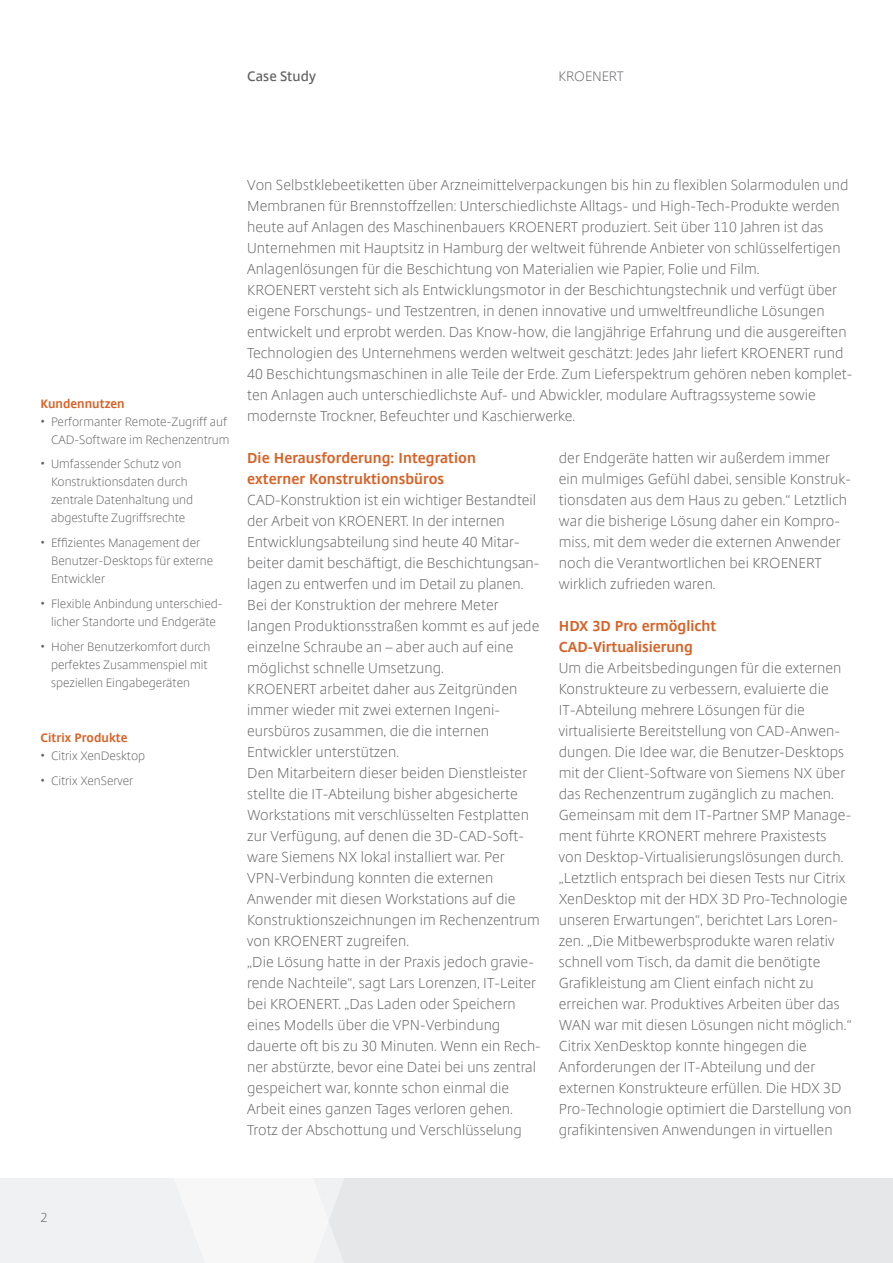
<style>
.page{position:relative;width:893px;height:1263px;background:#fff}
.page>*{position:absolute;margin:0;border:0;box-sizing:border-box;transform-origin:0 0}
.t1{font:300 14.25px/21px "Citrix Sans";letter-spacing:.005em;color:#636366}
.t2{font:700 14.25px/21px "Citrix Sans";letter-spacing:.005em;color:#d66227}
.t3{font:600 13.5px "Citrix Sans";letter-spacing:.005em;color:#636366}
.t4{font:300 13.5px "Citrix Sans";color:#636366}
.t5{font:300 12.75px "Citrix Sans";color:#636366}
.t6{font:300 12px/18px "Citrix Sans";color:#636366}
.t7{font:700 12px "Citrix Sans";letter-spacing:.005em;color:#d66227}
</style>
<div class="page">
<div style="left:0;top:1178px;width:329px;height:85px;background:#f0f1f2"></div>
<div style="left:329px;top:1178px;width:564px;height:85px;background:#e6e7e9"></div>
<p class="t3" style="left:247px;top:68px;width:70px">Case Study</p>
<p class="t4" style="left:558px;top:68px;width:67px">KROENERT</p>
<p class="t7" style="left:41px;top:395px;width:86px">Kundennutzen</p>
<p class="t6" style="left:41px;top:413px;width:191px;text-align:right">• Performanter Remote-Zugriff auf<br>CAD-Software im Rechenzentrum</p>
<p class="t6" style="left:51px;top:455px;width:144px;text-indent:-10px">• Umfassender Schutz von<br>Konstruktionsdaten durch zentrale Datenhaltung und abgestufte Zugriffsrechte</p>
<p class="t6" style="left:51px;top:534px;width:164px;text-indent:-10px">• Effizientes Management der<br>Benutzer-Desktops für externe<br>Entwickler</p>
<p class="t6" style="left:41px;top:595px;width:182px;text-align:center">• Flexible Anbindung unterschied&shy;licher Standorte und Endgeräte</p>
<p class="t6" style="left:51px;top:638px;width:161px;text-indent:-10px">• Hoher Benutzerkomfort durch perfektes Zusammenspiel mit speziellen Eingabegeräten</p>
<p class="t7" style="left:41px;top:730px;width:88px">Citrix Produkte</p>
<p class="t6" style="left:41px;top:747px;width:106px">• Citrix XenDesktop</p>
<p class="t6" style="left:41px;top:772px;width:94px">• Citrix XenServer</p>
<p class="t1" style="left:247px;top:174px;width:607px">Von Selbstklebeetiketten über Arzneimittelverpackungen bis hin zu flexiblen Solarmodulen und Membranen für Brennstoffzellen: Unterschiedlichste Alltags- und High-Tech-Produkte werden heute auf Anlagen des Maschinenbauers KROENERT produziert. Seit über 110 Jahren ist das Unternehmen mit Hauptsitz in Hamburg der weltweit führende Anbieter von schlüsselfertigen Anlagenlösungen für die Beschichtung von Materialien wie Papier, Folie und Film.<br>KROENERT versteht sich als Entwicklungsmotor in der Beschichtungstechnik und verfügt über eigene Forschungs- und Testzentren, in denen innovative und umweltfreundliche Lösungen entwickelt und erprobt werden. Das Know-how, die langjährige Erfahrung und die ausgereiften Technologien des Unternehmens werden weltweit geschätzt: Jedes Jahr liefert KROENERT rund 40 Beschichtungsmaschinen in alle Teile der Erde. Zum Lieferspektrum gehören neben komplet&shy;ten Anlagen auch unterschiedlichste Auf- und Abwickler, modulare Auftragssysteme sowie modernste Trockner, Befeuchter und Kaschierwerke.</p>
<p class="t2" style="left:247px;top:447px;width:230px">Die Herausforderung: Integration externer Konstruktionsbüros</p>
<p class="t1" style="left:247px;top:489px;width:295px">CAD-Konstruktion ist ein wichtiger Bestandteil der Arbeit von KROENERT. In der internen Entwicklungsabteilung sind heute 40 Mitar&shy;beiter damit beschäftigt, die Beschichtungsan&shy;lagen zu entwerfen und im Detail zu planen.<br>Bei der Konstruktion der mehrere Meter langen Produktionsstraßen kommt es auf jede einzelne Schraube an – aber auch auf eine möglichst schnelle Umsetzung.<br>KROENERT arbeitet daher aus Zeitgründen immer wieder mit zwei externen Ingeni&shy;eursbüros zusammen, die die internen Entwickler unterstützen.<br>Den Mitarbeitern dieser beiden Dienstleister stellte die IT-Abteilung bisher abgesicherte Workstations mit verschlüsselten Festplatten zur Verfügung, auf denen die 3D-CAD-Soft&shy;ware Siemens NX lokal installiert war. Per VPN-Verbindung konnten die externen Anwender mit diesen Workstations auf die Konstruktionszeichnungen im Rechenzentrum von KROENERT zugreifen.<br>„Die Lösung hatte in der Praxis jedoch gravie&shy;rende Nachteile“, sagt Lars Lorenzen, IT-Leiter bei KROENERT. „Das Laden oder Speichern eines Modells über die VPN-Verbindung dauerte oft bis zu 30 Minuten. Wenn ein Rech&shy;ner abstürzte, bevor eine Datei bei uns zentral gespeichert war, konnte schon einmal die Arbeit eines ganzen Tages verloren gehen.<br>Trotz der Abschottung und Verschlüsselung</p>
<p class="t1" style="left:559px;top:448px;width:294px">der Endgeräte hatten wir außerdem immer ein mulmiges Gefühl dabei, sensible Konstruk&shy;tionsdaten aus dem Haus zu geben.“ Letztlich war die bisherige Lösung daher ein Kompro&shy;miss, mit dem weder die externen Anwender noch die Verantwortlichen bei KROENERT wirklich zufrieden waren.</p>
<p class="t2" style="left:559px;top:615px;width:159px">HDX 3D Pro ermöglicht<br>CAD-Virtualisierung</p>
<p class="t1" style="left:559px;top:658px;width:294px">Um die Arbeitsbedingungen für die externen Konstrukteure zu verbessern, evaluierte die IT-Abteilung mehrere Lösungen für die virtualisierte Bereitstellung von CAD-Anwen&shy;dungen. Die Idee war, die Benutzer-Desktops mit der Client-Software von Siemens NX über das Rechenzentrum zugänglich zu machen.<br>Gemeinsam mit dem IT-Partner SMP Manage&shy;ment führte KRONERT mehrere Praxistests von Desktop-Virtualisierungslösungen durch. „Letztlich entsprach bei diesen Tests nur Citrix XenDesktop mit der HDX 3D Pro-Technologie unseren Erwartungen“, berichtet Lars Loren&shy;zen. „Die Mitbewerbsprodukte waren relativ schnell vom Tisch, da damit die benötigte Grafikleistung am Client einfach nicht zu erreichen war. Produktives Arbeiten über das WAN war mit diesen Lösungen nicht möglich.“ Citrix XenDesktop konnte hingegen die Anforderungen der IT-Abteilung und der externen Konstrukteure erfüllen. Die HDX 3D Pro-Technologie optimiert die Darstellung von grafikintensiven Anwendungen in virtuellen</p>
<p class="t5" style="left:40px;top:1210px;width:8px">2</p>
</div>
